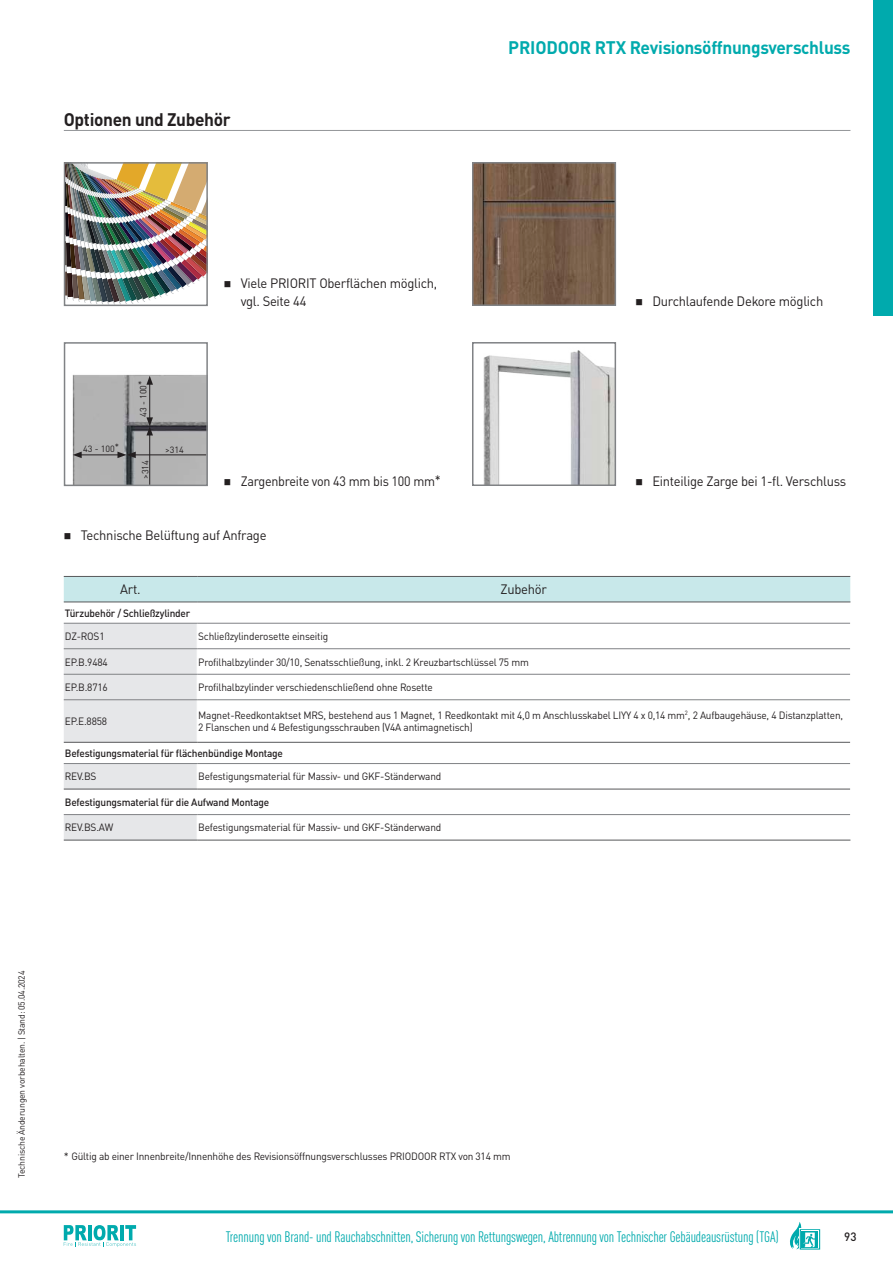
<style>
.page{position:relative;width:893px;height:1263px;background:#fff}
.page>*{position:absolute;margin:0;border:0;box-sizing:border-box;transform-origin:0 0}
.t1{font:700 18px "DINOT";letter-spacing:-.02em;color:#00aaad}
.t2{font:700 18px "DINOT";letter-spacing:-.02em;color:#231f20;scale:.96 1}
.t3{font:condensed 15px "DINOT";letter-spacing:-.01em;color:#00aaad}
.t4{font:13.5px/18px "DINOT";letter-spacing:-.02em;color:#231f20;scale:.96 1}
.t5{font:13.5px "DINOT";letter-spacing:-.02em;color:#231f20;scale:.93 1}
.t6{font:500 12px "DINOT";color:#231f20;scale:.96 1}
.t7{font:10.5px/12.6px "DINOT";letter-spacing:-.02em;color:#231f20;scale:.96 1}
.t8{font:500 10.5px "DINOT";letter-spacing:-.02em;color:#231f20;scale:.96 1}
.t9{font:10.5px "DINOT";letter-spacing:-.02em;color:#231f20}
.t10{font:9px "DINOT";letter-spacing:-.02em;color:#231f20;scale:.96 1}
.t11{font:9px "DINOT";letter-spacing:-.02em;color:#231f20}
</style>
<div class="page">
<img style="left:67px;top:165px;width:138px;height:138px">
<div style="left:64px;top:162px;width:144px;height:144px;border:2px solid #808285"></div>
<img style="left:72px;top:374px;width:133px;height:109px">
<div style="left:64px;top:342px;width:144px;height:144px;border:2px solid #808285"></div>
<img style="left:475px;top:165px;width:138px;height:138px">
<div style="left:472px;top:162px;width:144px;height:144px;border:2px solid #808285"></div>
<img style="left:483px;top:350px;width:130px;height:133px">
<div style="left:472px;top:342px;width:144px;height:144px;border:2px solid #808285"></div>
<hr style="left:79px;top:455px;width:41px;height:1px;background:#231f20">
<svg style="left:73px;top:452px;width:9px;height:6px"></svg>
<hr style="left:149px;top:382px;width:1px;height:38px;background:#231f20">
<svg style="left:146px;top:376px;width:7px;height:9px"></svg>
<hr style="left:133px;top:455px;width:73px;height:1px;background:#231f20">
<svg style="left:117px;top:452px;width:19px;height:6px"></svg>
<hr style="left:149px;top:433px;width:1px;height:52px;background:#231f20">
<svg style="left:146px;top:417px;width:7px;height:18px"></svg>
<hr style="left:64px;top:130px;width:786px;height:1px;background:#939598">
<svg style="left:64px;top:576px;width:787px;height:264px"></svg>
<hr style="left:64px;top:623px;width:133px;height:1px;background:#808285">
<hr style="left:197px;top:623px;width:653px;height:1px;background:#808285">
<hr style="left:64px;top:648px;width:133px;height:1px;background:#808285">
<hr style="left:197px;top:648px;width:653px;height:1px;background:#808285">
<hr style="left:64px;top:674px;width:133px;height:1px;background:#808285">
<hr style="left:197px;top:674px;width:653px;height:1px;background:#808285">
<hr style="left:64px;top:763px;width:133px;height:1px;background:#808285">
<hr style="left:197px;top:763px;width:653px;height:1px;background:#808285">
<hr style="left:64px;top:814px;width:133px;height:1px;background:#808285">
<hr style="left:197px;top:814px;width:653px;height:1px;background:#808285">
<hr style="left:64px;top:840px;width:133px;height:1px;background:#57585a">
<hr style="left:197px;top:840px;width:653px;height:1px;background:#57585a">
<hr style="left:64px;top:699px;width:133px;height:1px;background:#808285">
<hr style="left:197px;top:699px;width:653px;height:1px;background:#808285">
<hr style="left:64px;top:742px;width:133px;height:1px;background:#57585a">
<hr style="left:197px;top:742px;width:653px;height:1px;background:#57585a">
<hr style="left:64px;top:789px;width:133px;height:1px;background:#57585a">
<hr style="left:197px;top:789px;width:653px;height:1px;background:#57585a">
<hr style="left:0;top:1210px;width:893px;height:3px;background:#00aaad">
<svg style="left:64px;top:1225px;width:72px;height:22px"></svg>
<div style="left:874px;top:0;width:19px;height:316px;background:#00aaad"></div>
<svg style="left:799px;top:1229px;width:22px;height:21px"></svg>
<div style="left:800px;top:1229px;width:20px;height:20px;border:1px solid #00aaad"></div>
<svg style="left:815px;top:1231px;width:4px;height:17px"></svg>
<div style="left:802px;top:1231px;width:16px;height:16px;background:#00aaad"></div>
<svg style="left:790px;top:1222px;width:25px;height:27px"></svg>
<h1 class="t2" style="left:64px;top:113px;width:175px">Optionen und Zubehör</h1>
<h1 class="t1" style="left:508px;top:41px;width:344px">PRIODOOR RTX Revisionsöffnungsverschluss</h1>
<p class="t11" style="left:83px;top:445px;width:38px">43 - 100*</p>
<p class="t11" style="left:139px;top:417px;width:38px;rotate:-90deg">43 - 100*</p>
<p class="t11" style="left:141px;top:479px;width:20px;rotate:-90deg">&gt;314</p>
<p class="t11" style="left:165px;top:446px;width:20px">&gt;314</p>
<p class="t4" style="left:241px;top:275px;width:206px">Viele PRIORIT Oberflächen möglich, vgl. Seite 44</p>
<p class="t4" style="left:652px;top:293px;width:179px">Durchlaufende Dekore möglich</p>
<p class="t5" style="left:241px;top:475px;width:217px">Zargenbreite von 43 mm bis 100 mm*</p>
<p class="t4" style="left:652px;top:473px;width:203px">Einteilige Zarge bei 1-fl. Verschluss</p>
<p class="t4" style="left:81px;top:527px;width:195px">Technische Belüftung auf Anfrage</p>
<p class="t4" style="left:120px;top:582px;width:23px">Art.</p>
<p class="t4" style="left:500px;top:582px;width:50px">Zubehör</p>
<p class="t8" style="left:65px;top:609px;width:132px">Türzubehör / Schließzylinder</p>
<p class="t7" style="left:65px;top:631px;width:43px">DZ-ROS1</p>
<p class="t7" style="left:198px;top:631px;width:137px">Schließzylinderosette einseitig</p>
<p class="t7" style="left:65px;top:656px;width:46px">EP.B.9484</p>
<p class="t7" style="left:198px;top:656px;width:346px">Profilhalbzylinder 30/10, Senatsschließung, inkl. 2 Kreuzbartschlüssel 75 mm</p>
<p class="t7" style="left:65px;top:682px;width:46px">EP.B.8716</p>
<p class="t7" style="left:198px;top:682px;width:246px">Profilhalbzylinder verschiedenschließend ohne Rosette</p>
<p class="t7" style="left:65px;top:716px;width:45px">EP.E.8858</p>
<p class="t7" style="left:198px;top:709px;width:673px">Magnet-Reedkontaktset MRS, bestehend aus 1 Magnet, 1 Reedkontakt mit 4,0 m Anschlusskabel LIYY 4 x 0,14 mm<sup>2</sup>, 2 Aufbaugehäuse, 4 Distanzplatten,<br>2 Flanschen und 4 Befestigungsschrauben (V4A antimagnetisch)</p>
<p class="t8" style="left:65px;top:749px;width:229px">Befestigungsmaterial für flächenbündige Montage</p>
<p class="t7" style="left:65px;top:771px;width:34px">REV.BS</p>
<p class="t7" style="left:198px;top:771px;width:255px">Befestigungsmaterial für Massiv- und GKF-Ständerwand</p>
<p class="t8" style="left:65px;top:798px;width:214px">Befestigungsmaterial für die Aufwand Montage</p>
<p class="t7" style="left:65px;top:822px;width:52px">REV.BS.AW</p>
<p class="t7" style="left:198px;top:822px;width:255px">Befestigungsmaterial für Massiv- und GKF-Ständerwand</p>
<p class="t10" style="left:18px;top:1178px;width:217px;rotate:-90deg">Technische Änderungen vorbehalten. | Stand: 05.04.2024</p>
<p class="t9" style="left:64px;top:1152px;width:448px">* Gültig ab einer Innenbreite/Innenhöhe des Revisionsöffnungsverschlusses PRIODOOR RTX von 314 mm</p>
<h2 class="t3" style="left:226px;top:1230px;width:554px">Trennung von Brand- und Rauchabschnitten, Sicherung von Rettungswegen, Abtrennung von Technischer Gebäudeausrüstung (TGA)</h2>
<p class="t6" style="left:844px;top:1232px;width:14px">93</p>
</div>
